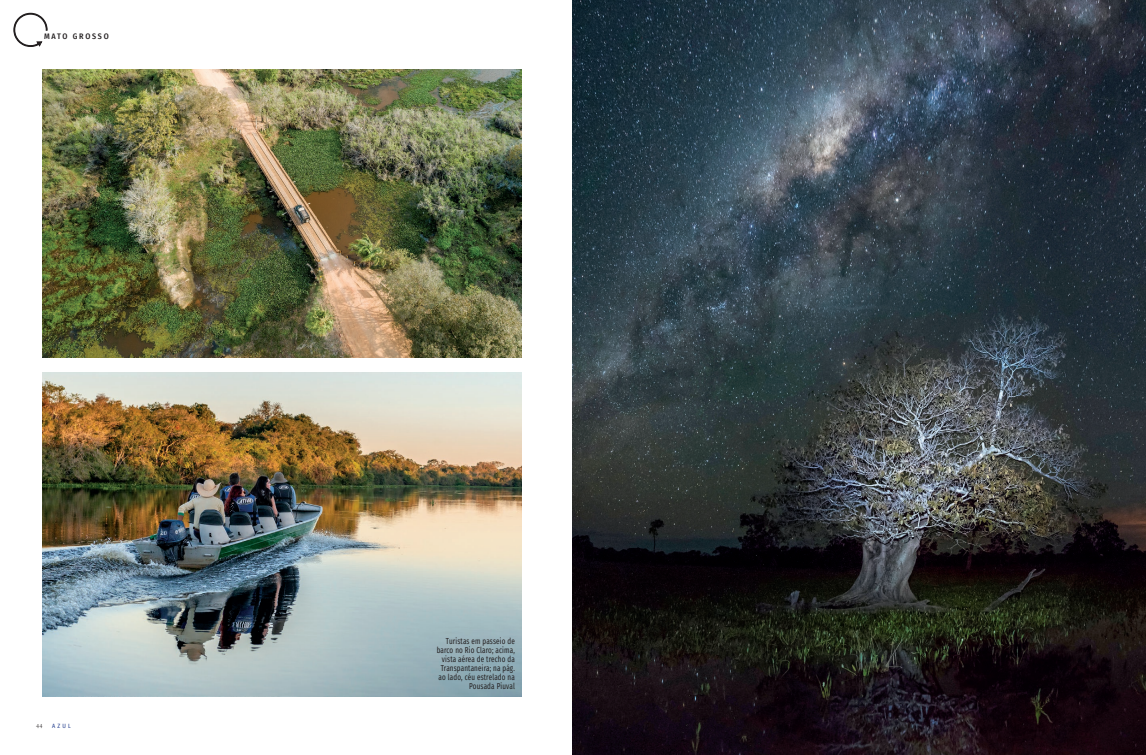
<style>
.page{position:relative;width:1146px;height:755px;background:#fff}
.page>*{position:absolute;margin:0;border:0;box-sizing:border-box;transform-origin:0 0}
.t1{font:8.4px/9px "Fira Sans Condensed";letter-spacing:.025em;color:#231f20;text-align:right;scale:.83 1}
.t2{font:500 8px "Fira Sans Condensed";letter-spacing:.215em;color:#231f20}
.t3{font:6px "Fira Sans Condensed";color:#253f8e}
.t4{font:6px "Cardo";color:#231f20}
</style>
<div class="page">
<img style="left:43px;top:69px;width:479px;height:288px">
<img style="left:573px;top:0;width:572px;height:754px">
<svg style="left:13px;top:12px;width:35px;height:35px"></svg>
<img style="left:43px;top:372px;width:479px;height:324px">
<p class="t2" style="left:44px;top:30px;width:66px">MATO GROSSO</p>
<p class="t4" style="left:36px;top:721px;width:8px">44</p>
<p class="t3" style="left:52px;top:721px;width:20px">AZUL</p>
<p class="t1" style="left:436px;top:635px;width:96px">Turistas em passeio de barco no Rio Claro; acima, vista aérea de trecho da<br>Transpantaneira; na pág. ao lado, céu estrelado na<br>Pousada Piuval</p>
</div>
